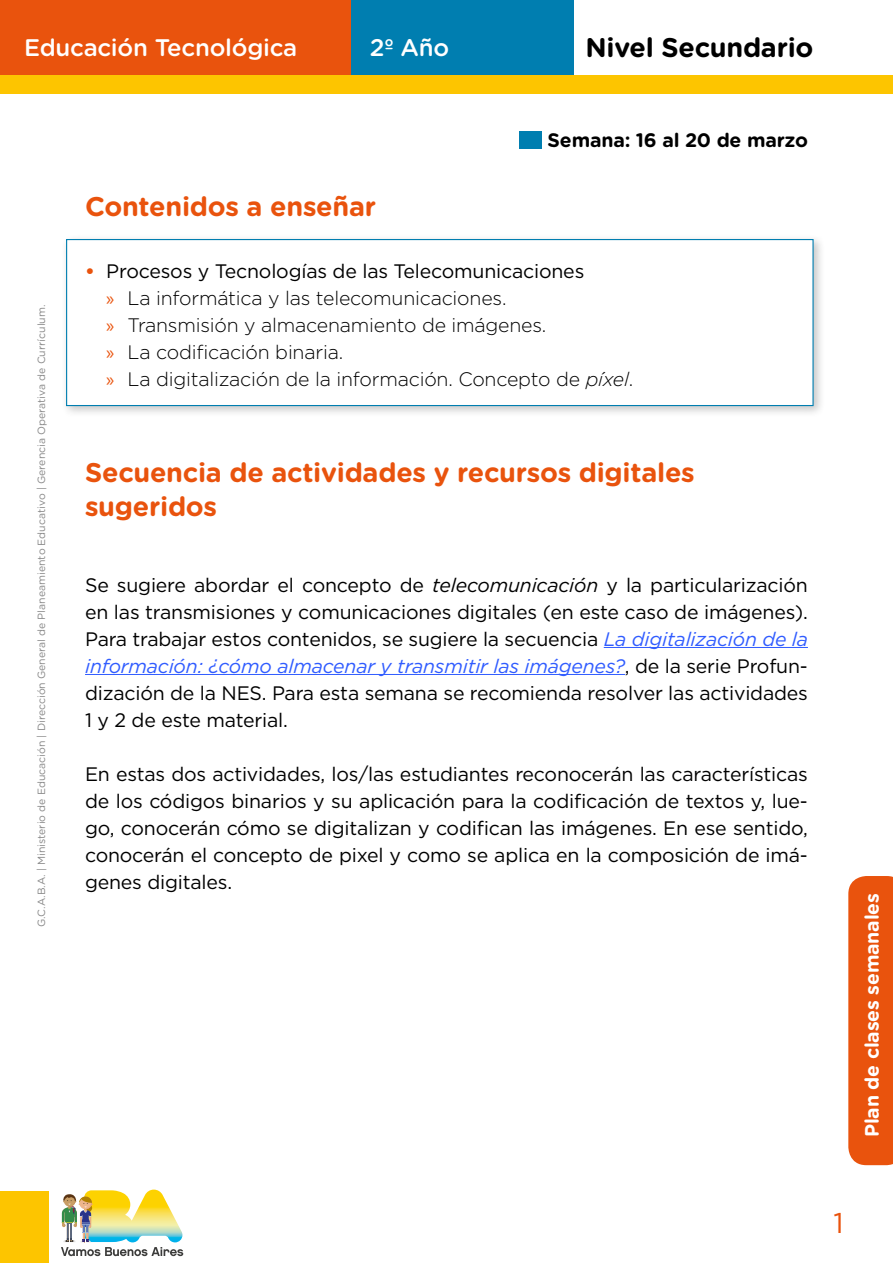
<style>
.page{position:relative;width:893px;height:1263px;background:#fff}
.page>*{position:absolute;margin:0;border:0;box-sizing:border-box;transform-origin:0 0}
.t1{font:28.5px "Gotham";color:#e9530d}
.t2{font:700 27px/34.5px "Gotham Rounded";letter-spacing:-.01em;color:#e9530d}
.t3{font:700 27px "Gotham Rounded";letter-spacing:-.01em;color:#000}
.t4{font:500 24px "Gotham Rounded";letter-spacing:-.01em;color:#fff}
.t5{font:19.5px/27px "Gotham";letter-spacing:-.01em;color:#000;text-align:justify}
.t6{font:300 19.5px/27px "Gotham";letter-spacing:-.01em;color:#000}
.t7{font:700 19.5px "Gotham Rounded";letter-spacing:-.01em;color:#fff}
.t8{font:700 19.5px "Gotham Rounded";letter-spacing:-.01em;color:#000}
.t9{font:10.5px "Gotham Rounded";color:#878787}
.s1{font-weight:700;color:#e9530d}
.s2{font-weight:400}
.s3{font-family:"Myriad Pro";font-weight:400;color:#e9530d}
.s4{font-style:italic}
.s5{font-style:italic;color:#305cff}
</style>
<div class="page">
<div style="left:0;top:1191px;width:48px;height:72px;background:#fdc500"></div>
<svg style="left:61px;top:1189px;width:122px;height:67px"></svg>
<div style="left:0;top:0;width:351px;height:78px;background:#e9530d"></div>
<div style="left:351px;top:0;width:223px;height:78px;background:#007eb0"></div>
<div style="left:0;top:75px;width:893px;height:19px;background:#fdc500"></div>
<svg style="left:848px;top:876px;width:45px;height:289px;background:#e95815"></svg>
<div style="left:61px;top:234px;width:764px;height:183px;background:#000;opacity:.22"></div>
<div style="left:66px;top:239px;width:748px;height:167px;background:#fff;border:1px solid #007eb0"></div>
<hr style="left:604px;top:647px;width:204px;height:1px;background:#305cff">
<hr style="left:85px;top:674px;width:540px;height:1px;background:#305cff">
<div style="left:519px;top:131px;width:23px;height:18px;background:#007eb0"></div>
<p class="t4" style="left:24px;top:31px;width:275px">Educación Tecnológica</p>
<p class="t4" style="left:370px;top:31px;width:81px">2º Año</p>
<h2 class="t3" style="left:585px;top:28px;width:230px">Nivel Secundario</h2>
<p class="t9" style="left:34px;top:927px;width:624px;rotate:-90deg">G.C.A.B.A. | Ministerio de Educación | Dirección General de Planeamiento Educativo | Gerencia Operativa de Currículum.</p>
<h2 class="t2" style="left:85px;top:188px;width:293px">Contenidos a enseñar</h2>
<p class="t8" style="left:548px;top:126px;width:262px">Semana: 16 al 20 de marzo</p>
<p class="t6" style="left:106px;top:257px;width:528px;text-indent:-21px"><span class="s1">•</span> <span class="s2">Procesos y Tecnologías de las Telecomunicaciones<br></span><span class="s3">»</span> La informática y las telecomunicaciones.<br><span class="s3">»</span> Transmisión y almacenamiento de imágenes.<br><span class="s3">»</span> La codificación binaria.<br><span class="s3">»</span> La digitalización de la información. Concepto de <span class="s4">píxel</span>.</p>
<h2 class="t2" style="left:85px;top:454px;width:611px">Secuencia de actividades y recursos digitales sugeridos</h2>
<p class="t5" style="left:85px;top:571px;width:724px">Se sugiere abordar el concepto de <span class="s4">telecomunicación</span> y la particularización en las transmisiones y comunicaciones digitales (en este caso de imágenes).<br>Para trabajar estos contenidos, se sugiere la secuencia <span class="s5">La digitalización de la información: ¿cómo almacenar y transmitir las imágenes?</span>, de la serie Profun&shy;dización de la NES. Para esta semana se recomienda resolver las actividades 1 y 2 de este material.</p>
<p class="t5" style="left:85px;top:760px;width:724px">En estas dos actividades, los/las estudiantes reconocerán las características de los códigos binarios y su aplicación para la codificación de textos y, lue&shy;go, conocerán cómo se digitalizan y codifican las imágenes. En ese sentido, conocerán el concepto de pixel y como se aplica en la composición de imá&shy;genes digitales.</p>
<p class="t7" style="left:858px;top:1137px;width:246px;rotate:-90deg">Plan de clases semanales</p>
<h1 class="t1" style="left:833px;top:1204px;width:12px">1</h1>
</div>
